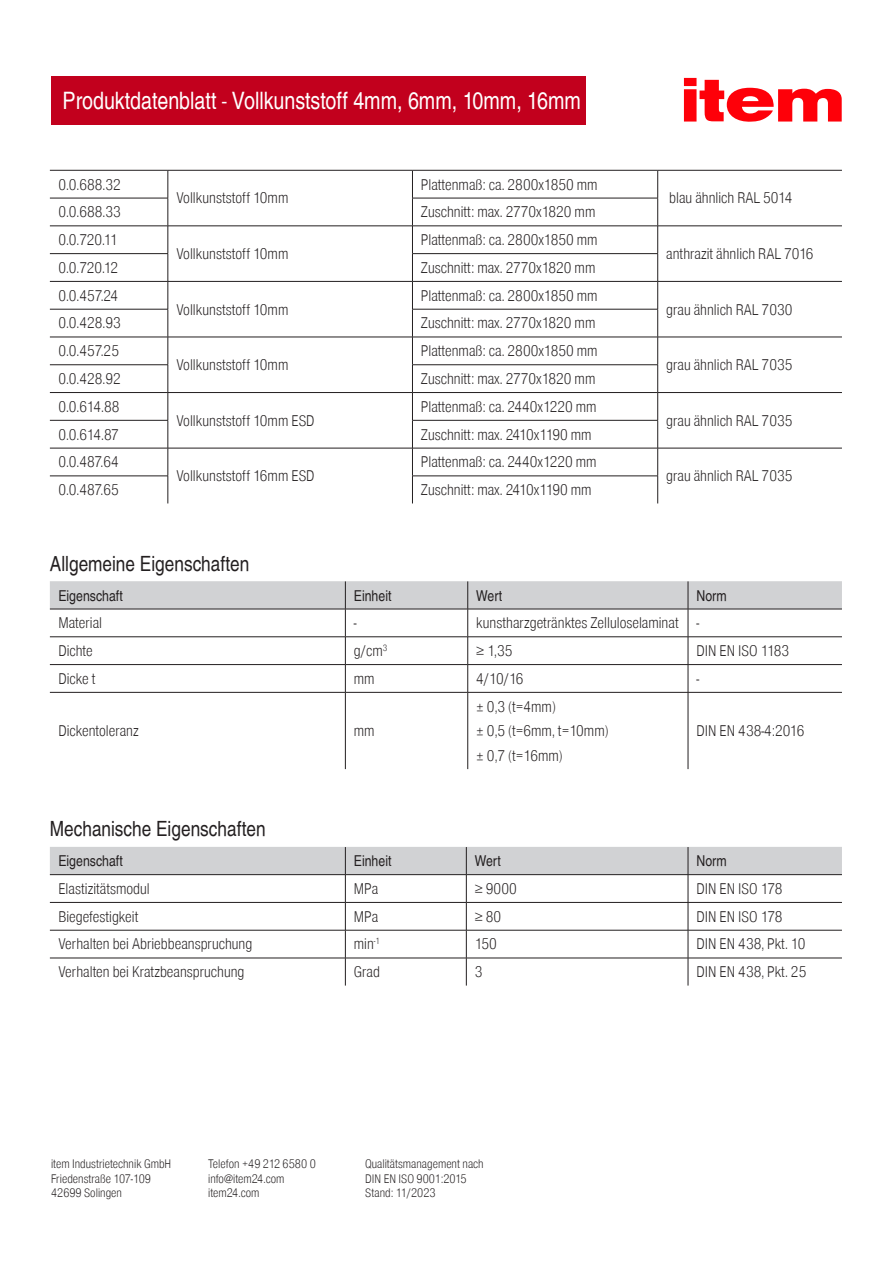
<style>
.page{position:relative;width:893px;height:1263px;background:#fff}
.page>*{position:absolute;margin:0;border:0;box-sizing:border-box;transform-origin:0 0}
.Headline_auf_rotem_Balken_16pt{font:24px "Item Global Reg Con";color:#fff}
.Copytext_Reg{font:21px "Nimbus Item Reg Con";color:#231f20}
.Copytext{font:15px "Item Global Lig Con";color:#231f20}
.Copytext_Reg-2{font:15px "Nimbus Item Reg Con";color:#231f20}
.t1{font:12px/14.4px "Item Global Lig Con";color:#231f20}
.s1{font-family:"Item Global Lig Con"}
</style>
<div class="page">
<div style="left:51px;top:77px;width:535px;height:48px;background:#c2001d"></div>
<svg style="left:684px;top:78px;width:158px;height:44px"></svg>
<hr style="left:412px;top:170px;width:246px;height:1px;background:#231f20">
<hr style="left:412px;top:198px;width:246px;height:1px;background:#231f20">
<hr style="left:412px;top:226px;width:246px;height:1px;background:#231f20">
<hr style="left:412px;top:253px;width:246px;height:1px;background:#231f20">
<hr style="left:412px;top:281px;width:246px;height:1px;background:#231f20">
<hr style="left:412px;top:309px;width:246px;height:1px;background:#231f20">
<hr style="left:412px;top:337px;width:246px;height:1px;background:#231f20">
<hr style="left:412px;top:364px;width:246px;height:1px;background:#231f20">
<hr style="left:412px;top:392px;width:246px;height:1px;background:#231f20">
<hr style="left:412px;top:420px;width:246px;height:1px;background:#231f20">
<hr style="left:412px;top:448px;width:246px;height:1px;background:#231f20">
<hr style="left:412px;top:476px;width:246px;height:1px;background:#231f20">
<hr style="left:50px;top:170px;width:118px;height:1px;background:#231f20">
<hr style="left:50px;top:198px;width:118px;height:1px;background:#231f20">
<hr style="left:50px;top:226px;width:118px;height:1px;background:#231f20">
<hr style="left:50px;top:253px;width:118px;height:1px;background:#231f20">
<hr style="left:50px;top:281px;width:118px;height:1px;background:#231f20">
<hr style="left:50px;top:309px;width:118px;height:1px;background:#231f20">
<hr style="left:50px;top:337px;width:118px;height:1px;background:#231f20">
<hr style="left:50px;top:364px;width:118px;height:1px;background:#231f20">
<hr style="left:50px;top:392px;width:118px;height:1px;background:#231f20">
<hr style="left:50px;top:420px;width:118px;height:1px;background:#231f20">
<hr style="left:50px;top:448px;width:118px;height:1px;background:#231f20">
<hr style="left:50px;top:476px;width:118px;height:1px;background:#231f20">
<svg style="left:412px;top:170px;width:1px;height:333px"></svg>
<hr style="left:168px;top:226px;width:244px;height:1px;background:#231f20">
<hr style="left:168px;top:281px;width:244px;height:1px;background:#231f20">
<hr style="left:658px;top:226px;width:184px;height:1px;background:#231f20">
<hr style="left:658px;top:281px;width:184px;height:1px;background:#231f20">
<svg style="left:657px;top:170px;width:1px;height:333px"></svg>
<hr style="left:168px;top:170px;width:244px;height:1px;background:#231f20">
<hr style="left:658px;top:170px;width:184px;height:1px;background:#231f20">
<hr style="left:168px;top:337px;width:244px;height:1px;background:#231f20">
<hr style="left:658px;top:337px;width:184px;height:1px;background:#231f20">
<hr style="left:168px;top:392px;width:244px;height:1px;background:#231f20">
<hr style="left:658px;top:392px;width:184px;height:1px;background:#231f20">
<hr style="left:658px;top:448px;width:184px;height:1px;background:#231f20">
<hr style="left:168px;top:448px;width:244px;height:1px;background:#231f20">
<svg style="left:168px;top:170px;width:1px;height:333px"></svg>
<hr style="left:50px;top:692px;width:295px;height:1px;background:#231f20">
<hr style="left:345px;top:692px;width:123px;height:1px;background:#231f20">
<hr style="left:468px;top:692px;width:220px;height:1px;background:#231f20">
<hr style="left:467px;top:692px;width:1px;height:77px;background:#231f20">
<hr style="left:688px;top:692px;width:154px;height:1px;background:#231f20">
<hr style="left:688px;top:692px;width:1px;height:77px;background:#231f20">
<svg style="left:50px;top:581px;width:792px;height:111px"></svg>
<hr style="left:345px;top:692px;width:1px;height:77px;background:#231f20">
<svg style="left:50px;top:847px;width:792px;height:138px"></svg>
<p class="Headline_auf_rotem_Balken_16pt" style="left:63px;top:84px;width:520px">Produktdatenblatt <span class="s1">-</span> Vollkunststoff 4mm, 6mm, 10mm, 16mm</p>
<p class="Copytext" style="left:58px;top:174px;width:64px">0.0.688.32</p>
<p class="Copytext" style="left:176px;top:188px;width:114px">Vollkunststoff 10mm</p>
<p class="Copytext" style="left:421px;top:174px;width:178px">Plattenmaß: ca. 2800x1850 mm</p>
<p class="Copytext" style="left:58px;top:202px;width:64px">0.0.688.33</p>
<p class="Copytext" style="left:421px;top:202px;width:176px">Zuschnitt: max. 2770x1820 mm</p>
<p class="Copytext" style="left:58px;top:229px;width:61px">0.0.720.11</p>
<p class="Copytext" style="left:176px;top:243px;width:114px">Vollkunststoff 10mm</p>
<p class="Copytext" style="left:421px;top:229px;width:178px">Plattenmaß: ca. 2800x1850 mm</p>
<p class="Copytext" style="left:58px;top:257px;width:61px">0.0.720.12</p>
<p class="Copytext" style="left:421px;top:257px;width:176px">Zuschnitt: max. 2770x1820 mm</p>
<p class="Copytext" style="left:58px;top:285px;width:61px">0.0.457.24</p>
<p class="Copytext" style="left:176px;top:299px;width:114px">Vollkunststoff 10mm</p>
<p class="Copytext" style="left:421px;top:285px;width:178px">Plattenmaß: ca. 2800x1850 mm</p>
<p class="Copytext" style="left:58px;top:313px;width:64px">0.0.428.93</p>
<p class="Copytext" style="left:421px;top:313px;width:176px">Zuschnitt: max. 2770x1820 mm</p>
<p class="Copytext" style="left:58px;top:340px;width:62px">0.0.457.25</p>
<p class="Copytext" style="left:176px;top:354px;width:114px">Vollkunststoff 10mm</p>
<p class="Copytext" style="left:421px;top:340px;width:178px">Plattenmaß: ca. 2800x1850 mm</p>
<p class="Copytext" style="left:58px;top:368px;width:64px">0.0.428.92</p>
<p class="Copytext" style="left:421px;top:368px;width:176px">Zuschnitt: max. 2770x1820 mm</p>
<p class="Copytext" style="left:58px;top:396px;width:63px">0.0.614.88</p>
<p class="Copytext" style="left:176px;top:410px;width:140px">Vollkunststoff 10mm ESD</p>
<p class="Copytext" style="left:421px;top:396px;width:177px">Plattenmaß: ca. 2440x1220 mm</p>
<p class="Copytext" style="left:58px;top:424px;width:62px">0.0.614.87</p>
<p class="Copytext" style="left:421px;top:424px;width:172px">Zuschnitt: max. 2410x1190 mm</p>
<p class="Copytext" style="left:58px;top:452px;width:62px">0.0.487.64</p>
<p class="Copytext" style="left:176px;top:465px;width:140px">Vollkunststoff 16mm ESD</p>
<p class="Copytext" style="left:421px;top:452px;width:177px">Plattenmaß: ca. 2440x1220 mm</p>
<p class="Copytext" style="left:58px;top:479px;width:62px">0.0.487.65</p>
<p class="Copytext" style="left:421px;top:479px;width:172px">Zuschnitt: max. 2410x1190 mm</p>
<p class="Copytext" style="left:669px;top:188px;width:125px">blau ähnlich RAL 5014</p>
<p class="Copytext" style="left:666px;top:243px;width:149px">anthrazit ähnlich RAL 7016</p>
<p class="Copytext" style="left:666px;top:299px;width:128px">grau ähnlich RAL 7030</p>
<p class="Copytext" style="left:666px;top:354px;width:128px">grau ähnlich RAL 7035</p>
<p class="Copytext" style="left:666px;top:410px;width:128px">grau ähnlich RAL 7035</p>
<p class="Copytext" style="left:666px;top:465px;width:128px">grau ähnlich RAL 7035</p>
<p class="Copytext_Reg" style="left:50px;top:551px;width:201px">Allgemeine Eigenschaften</p>
<p class="Copytext_Reg-2" style="left:58px;top:586px;width:66px">Eigenschaft</p>
<p class="Copytext_Reg-2" style="left:354px;top:586px;width:39px">Einheit</p>
<p class="Copytext_Reg-2" style="left:476px;top:586px;width:27px">Wert</p>
<p class="Copytext_Reg-2" style="left:696px;top:586px;width:32px">Norm</p>
<p class="Copytext" style="left:58px;top:612px;width:45px">Material</p>
<p class="Copytext" style="left:354px;top:612px;width:4px">-</p>
<p class="Copytext" style="left:476px;top:612px;width:204px">kunstharzgetränktes Zelluloselaminat</p>
<p class="Copytext" style="left:696px;top:612px;width:4px">-</p>
<p class="Copytext" style="left:58px;top:640px;width:36px">Dichte</p>
<p class="Copytext" style="left:354px;top:640px;width:35px">g/cm<sup>3</sup></p>
<p class="Copytext" style="left:476px;top:640px;width:38px">≥ 1,35</p>
<p class="Copytext" style="left:696px;top:640px;width:94px">DIN EN ISO 1183</p>
<p class="Copytext" style="left:58px;top:668px;width:39px">Dicke t</p>
<p class="Copytext" style="left:354px;top:668px;width:22px">mm</p>
<p class="Copytext" style="left:476px;top:668px;width:49px">4/10/16</p>
<p class="Copytext" style="left:696px;top:668px;width:4px">-</p>
<p class="Copytext" style="left:58px;top:720px;width:82px">Dickentoleranz</p>
<p class="Copytext" style="left:354px;top:720px;width:22px">mm</p>
<p class="Copytext" style="left:476px;top:696px;width:81px">± 0,3 (t=4mm)</p>
<p class="Copytext" style="left:476px;top:720px;width:134px">± 0,5 (t=6mm, t=10mm)</p>
<p class="Copytext" style="left:476px;top:745px;width:88px">± 0,7 (t=16mm)</p>
<p class="Copytext" style="left:696px;top:720px;width:110px">DIN EN 438-4:2016</p>
<p class="Copytext_Reg" style="left:50px;top:816px;width:217px">Mechanische Eigenschaften</p>
<p class="Copytext_Reg-2" style="left:58px;top:852px;width:66px">Eigenschaft</p>
<p class="Copytext_Reg-2" style="left:354px;top:852px;width:39px">Einheit</p>
<p class="Copytext_Reg-2" style="left:475px;top:852px;width:27px">Wert</p>
<p class="Copytext_Reg-2" style="left:696px;top:852px;width:32px">Norm</p>
<p class="Copytext" style="left:58px;top:878px;width:93px">Elastizitätsmodul</p>
<p class="Copytext" style="left:354px;top:878px;width:26px">MPa</p>
<p class="Copytext" style="left:475px;top:878px;width:43px">≥ 9000</p>
<p class="Copytext" style="left:696px;top:878px;width:87px">DIN EN ISO 178</p>
<p class="Copytext" style="left:58px;top:906px;width:82px">Biegefestigkeit</p>
<p class="Copytext" style="left:354px;top:906px;width:26px">MPa</p>
<p class="Copytext" style="left:475px;top:906px;width:28px">≥ 80</p>
<p class="Copytext" style="left:696px;top:906px;width:87px">DIN EN ISO 178</p>
<p class="Copytext" style="left:58px;top:934px;width:195px">Verhalten bei Abriebbeanspruchung</p>
<p class="Copytext" style="left:354px;top:934px;width:28px">min<sup>-1</sup></p>
<p class="Copytext" style="left:475px;top:934px;width:24px">150</p>
<p class="Copytext" style="left:696px;top:934px;width:111px">DIN EN 438, Pkt. 10</p>
<p class="Copytext" style="left:58px;top:961px;width:188px">Verhalten bei Kratzbeanspruchung</p>
<p class="Copytext" style="left:354px;top:961px;width:28px">Grad</p>
<p class="Copytext" style="left:475px;top:961px;width:9px">3</p>
<p class="Copytext" style="left:696px;top:961px;width:111px">DIN EN 438, Pkt. 25</p>
<p class="t1" style="left:51px;top:1157px;width:122px">item Industrietechnik GmbH<br>Friedenstraße 107-109<br>42699 Solingen</p>
<p class="t1" style="left:208px;top:1157px;width:109px">Telefon +49 212 6580 0 info@item24.com item24.com</p>
<p class="t1" style="left:365px;top:1157px;width:120px">Qualitätsmanagement nach<br>DIN EN ISO 9001:2015<br>Stand: 11/2023</p>
</div>
